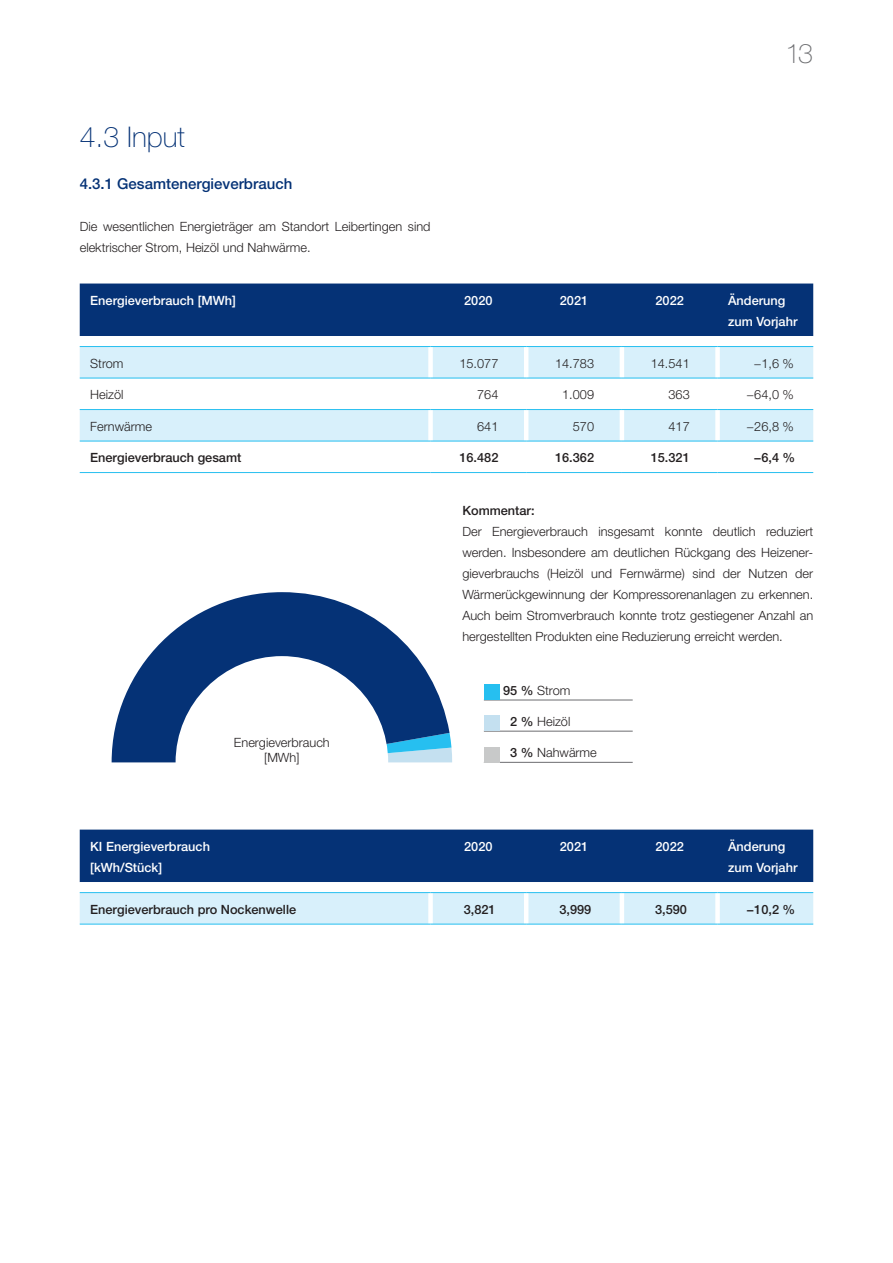
<style>
.page{position:relative;width:893px;height:1263px;background:#fff}
.page>*{position:absolute;margin:0;border:0;box-sizing:border-box;transform-origin:0 0}
.t1{font:100 28.5px "Helvetica Neue LT Pro";color:#053276}
.t2{font:100 27px "Helvetica Neue LT Pro";color:#6c6d70}
.t3{font:500 15px "Helvetica Neue LT Pro";color:#053276}
.t4{font:300 12.75px/21px "Helvetica Neue LT Pro";color:#231f20;text-align:center}
.t5{font:500 12.75px/21px "Helvetica Neue LT Pro";color:#fff}
.t6{font:500 12.75px "Helvetica Neue LT Pro";color:#231f20}
.s1{font-weight:500}
</style>
<div class="page">
<div style="left:80px;top:284px;width:733px;height:52px;background:#053276"></div>
<svg style="left:80px;top:347px;width:733px;height:94px;fill:#d8f0fb"></svg>
<div style="left:428px;top:347px;width:5px;height:31px;background:#fff"></div>
<hr style="left:524px;top:347px;width:4px;height:31px;background:#fff">
<hr style="left:620px;top:347px;width:4px;height:31px;background:#fff">
<div style="left:715px;top:347px;width:5px;height:31px;background:#fff"></div>
<div style="left:428px;top:378px;width:5px;height:31px;background:#fff"></div>
<hr style="left:524px;top:378px;width:4px;height:31px;background:#fff">
<hr style="left:620px;top:378px;width:4px;height:31px;background:#fff">
<div style="left:715px;top:378px;width:5px;height:31px;background:#fff"></div>
<div style="left:428px;top:410px;width:5px;height:31px;background:#fff"></div>
<hr style="left:524px;top:410px;width:4px;height:31px;background:#fff">
<hr style="left:620px;top:410px;width:4px;height:31px;background:#fff">
<div style="left:715px;top:410px;width:5px;height:31px;background:#fff"></div>
<hr style="left:80px;top:472px;width:351px;height:1px;background:#26bff0">
<hr style="left:431px;top:472px;width:95px;height:1px;background:#26bff0">
<hr style="left:526px;top:472px;width:96px;height:1px;background:#26bff0">
<hr style="left:622px;top:472px;width:96px;height:1px;background:#26bff0">
<hr style="left:718px;top:472px;width:95px;height:1px;background:#26bff0">
<hr style="left:80px;top:378px;width:351px;height:1px;background:#26bff0">
<hr style="left:431px;top:378px;width:95px;height:1px;background:#26bff0">
<hr style="left:526px;top:378px;width:96px;height:1px;background:#26bff0">
<hr style="left:622px;top:378px;width:96px;height:1px;background:#26bff0">
<hr style="left:718px;top:378px;width:95px;height:1px;background:#26bff0">
<hr style="left:80px;top:409px;width:351px;height:1px;background:#26bff0">
<hr style="left:431px;top:409px;width:95px;height:1px;background:#26bff0">
<hr style="left:526px;top:409px;width:96px;height:1px;background:#26bff0">
<hr style="left:622px;top:409px;width:96px;height:1px;background:#26bff0">
<hr style="left:718px;top:409px;width:95px;height:1px;background:#26bff0">
<hr style="left:80px;top:441px;width:351px;height:1px;background:#26bff0">
<hr style="left:431px;top:441px;width:95px;height:1px;background:#26bff0">
<hr style="left:526px;top:441px;width:96px;height:1px;background:#26bff0">
<hr style="left:622px;top:441px;width:96px;height:1px;background:#26bff0">
<hr style="left:718px;top:441px;width:95px;height:1px;background:#26bff0">
<hr style="left:80px;top:346px;width:351px;height:1px;background:#26bff0">
<hr style="left:431px;top:346px;width:95px;height:1px;background:#26bff0">
<hr style="left:526px;top:346px;width:96px;height:1px;background:#26bff0">
<hr style="left:622px;top:346px;width:96px;height:1px;background:#26bff0">
<hr style="left:718px;top:346px;width:95px;height:1px;background:#26bff0">
<svg style="left:149px;top:592px;width:267px;height:64px;fill:#053276"></svg>
<svg style="left:112px;top:656px;width:340px;height:107px"></svg>
<hr style="left:484px;top:700px;width:149px;height:1px;background:#6c6d70">
<div style="left:484px;top:684px;width:16px;height:16px;background:#26bff0"></div>
<hr style="left:484px;top:731px;width:149px;height:1px;background:#6c6d70">
<div style="left:484px;top:716px;width:16px;height:15px;background:#c4e0f0"></div>
<hr style="left:484px;top:762px;width:149px;height:1px;background:#6c6d70">
<div style="left:484px;top:747px;width:16px;height:15px;background:#c8c9c9"></div>
<svg style="left:80px;top:830px;width:733px;height:94px;background:#6486b0"></svg>
<div style="left:428px;top:893px;width:5px;height:31px;background:#fff"></div>
<hr style="left:524px;top:893px;width:4px;height:31px;background:#fff">
<hr style="left:620px;top:893px;width:4px;height:31px;background:#fff">
<div style="left:715px;top:893px;width:5px;height:31px;background:#fff"></div>
<hr style="left:80px;top:924px;width:351px;height:1px;background:#26bff0">
<hr style="left:431px;top:924px;width:95px;height:1px;background:#26bff0">
<hr style="left:526px;top:924px;width:96px;height:1px;background:#26bff0">
<hr style="left:622px;top:924px;width:96px;height:1px;background:#26bff0">
<hr style="left:718px;top:924px;width:95px;height:1px;background:#26bff0">
<hr style="left:80px;top:892px;width:351px;height:1px;background:#26bff0">
<hr style="left:431px;top:892px;width:95px;height:1px;background:#26bff0">
<hr style="left:526px;top:892px;width:96px;height:1px;background:#26bff0">
<hr style="left:622px;top:892px;width:96px;height:1px;background:#26bff0">
<hr style="left:718px;top:892px;width:95px;height:1px;background:#26bff0">
<h1 class="t1" style="left:80px;top:120px;width:107px">4.3 Input</h1>
<p class="t3" style="left:80px;top:175px;width:214px">4.3.1 Gesamtenergieverbrauch</p>
<p class="t4" style="left:80px;top:216px;width:352px;text-align:left">Die wesentlichen Energieträger am Standort Leibertingen sind elektrischer Strom, Heizöl und Nahwärme.</p>
<h2 class="t2" style="left:786px;top:37px;width:29px">13</h2>
<p class="t5" style="left:90px;top:289px;width:147px">Energieverbrauch [MWh]</p>
<p class="t5" style="left:464px;top:289px;width:30px">2020</p>
<p class="t5" style="left:560px;top:289px;width:30px">2021</p>
<p class="t5" style="left:655px;top:289px;width:30px">2022</p>
<p class="t5" style="left:728px;top:289px;width:71px">Änderung zum Vorjahr</p>
<p class="t4" style="left:90px;top:352px;width:35px">Strom</p>
<p class="t4" style="left:459px;top:352px;width:40px">15.077</p>
<p class="t4" style="left:555px;top:352px;width:40px">14.783</p>
<p class="t4" style="left:651px;top:352px;width:40px">14.541</p>
<p class="t4" style="left:754px;top:352px;width:42px">−1,6 %</p>
<p class="t4" style="left:90px;top:384px;width:35px">Heizöl</p>
<p class="t4" style="left:477px;top:384px;width:23px">764</p>
<p class="t4" style="left:562px;top:384px;width:33px">1.009</p>
<p class="t4" style="left:668px;top:384px;width:23px">363</p>
<p class="t4" style="left:747px;top:384px;width:49px">−64,0 %</p>
<p class="t4" style="left:90px;top:415px;width:63px">Fernwärme</p>
<p class="t4" style="left:477px;top:415px;width:23px">641</p>
<p class="t4" style="left:573px;top:415px;width:23px">570</p>
<p class="t4" style="left:668px;top:415px;width:23px">417</p>
<p class="t4" style="left:747px;top:415px;width:49px">−26,8 %</p>
<p class="t6" style="left:90px;top:450px;width:153px">Energieverbrauch gesamt</p>
<p class="t6" style="left:459px;top:450px;width:40px">16.482</p>
<p class="t6" style="left:555px;top:450px;width:40px">16.362</p>
<p class="t6" style="left:651px;top:450px;width:40px">15.321</p>
<p class="t6" style="left:754px;top:450px;width:43px">−6,4 %</p>
<p class="t4" style="left:234px;top:734px;width:97px;line-height:15.3px">Energieverbrauch [MWh]</p>
<p class="t6" style="left:462px;top:502px;width:74px">Kommentar:</p>
<p class="t4" style="left:462px;top:520px;width:352px;text-align:justify">Der Energieverbrauch insgesamt konnte deutlich reduziert werden. Insbesondere am deutlichen Rückgang des Heizener&shy;gieverbrauchs (Heizöl und Fernwärme) sind der Nutzen der Wärmerückgewinnung der Kompressorenanlagen zu erkennen.<br>Auch beim Stromverbrauch konnte trotz gestiegener Anzahl an hergestellten Produkten eine Reduzierung erreicht werden.</p>
<p class="t4" style="left:503px;top:680px;width:69px"><span class="s1">95 %</span> Strom</p>
<p class="t4" style="left:510px;top:711px;width:62px"><span class="s1">2 %</span> Heizöl</p>
<p class="t4" style="left:510px;top:742px;width:88px"><span class="s1">3 %</span> Nahwärme</p>
<p class="t5" style="left:90px;top:835px;width:121px">KI Energieverbrauch [kWh/Stück]</p>
<p class="t5" style="left:464px;top:835px;width:30px">2020</p>
<p class="t5" style="left:560px;top:835px;width:30px">2021</p>
<p class="t5" style="left:655px;top:835px;width:30px">2022</p>
<p class="t5" style="left:728px;top:835px;width:71px">Änderung zum Vorjahr</p>
<p class="t6" style="left:90px;top:901px;width:207px">Energieverbrauch pro Nockenwelle</p>
<p class="t6" style="left:464px;top:901px;width:33px">3,821</p>
<p class="t6" style="left:559px;top:901px;width:33px">3,999</p>
<p class="t6" style="left:655px;top:901px;width:33px">3,590</p>
<p class="t6" style="left:747px;top:901px;width:50px">−10,2 %</p>
</div>
